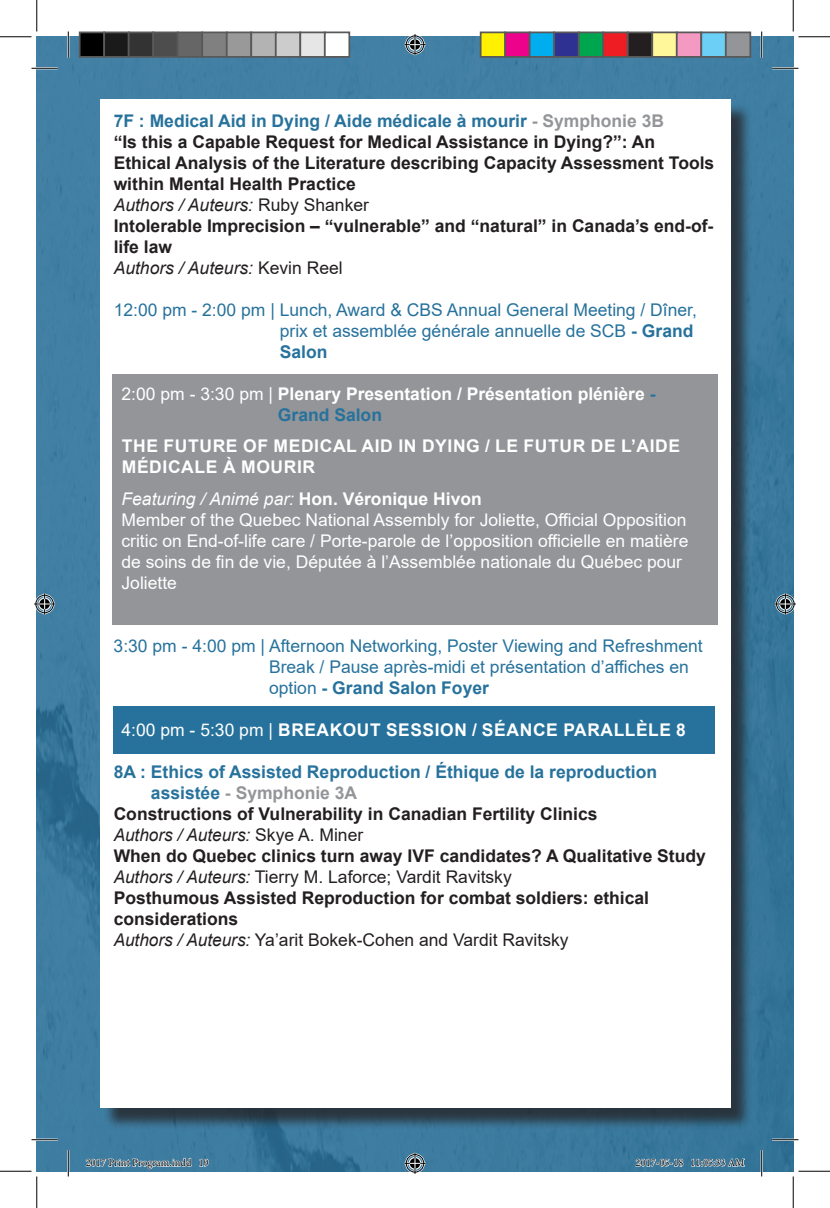
<style>
.page{position:relative;width:830px;height:1208px;background:#fff}
.page>*{position:absolute;margin:0;border:0;box-sizing:border-box;transform-origin:0 0}
.t1{font:700 17.5px/21px "Arial";color:#231f20}
.t2{font:17.5px/21px "Arial";color:#27729c}
.t3{font:17.5px/21px "Arial";color:#fff}
.t4{font:700 17.5px/21px "Arial";color:#fff}
.t5{font:17.5px "Arial";color:#231f20}
.t6{font:700 17.5px "Arial";color:#27729c}
.t7{font:italic 17.5px "Arial";color:#231f20}
.t8{font:700 17.5px "Arial";color:#939598}
.t9{font:10.5px "Minion Pro";color:#000}
.s1{color:#27729c}
.s2{color:#939598}
.s3{font-weight:400;font-style:italic}
.s4{font-weight:400}
.s5{font-weight:700}
.s6{font-style:normal}
.s7{font-style:italic}
</style>
<div class="page">
<img style="left:37px;top:37px;width:756px;height:1134px">
<div style="left:102px;top:102px;width:650px;height:1028px;background:#231f20;opacity:.75"></div>
<div style="left:100px;top:100px;width:630px;height:1008px;background:#fff"></div>
<div style="left:113px;top:706px;width:601px;height:48px;background:#27729c"></div>
<div style="left:112px;top:374px;width:605px;height:250px;background:#939598"></div>
<hr style="left:32px;top:67px;width:26px;height:2px;background:#fff">
<hr style="left:772px;top:67px;width:26px;height:2px;background:#fff">
<hr style="left:32px;top:1138px;width:26px;height:2px;background:#fff">
<hr style="left:772px;top:1138px;width:26px;height:2px;background:#fff">
<hr style="left:67px;top:32px;width:2px;height:26px;background:#fff">
<hr style="left:67px;top:1150px;width:2px;height:26px;background:#fff">
<hr style="left:760px;top:32px;width:2px;height:26px;background:#fff">
<hr style="left:760px;top:1150px;width:2px;height:26px;background:#fff">
<svg style="left:32px;top:68px;width:26px;height:1px"></svg>
<svg style="left:772px;top:68px;width:26px;height:1px"></svg>
<svg style="left:32px;top:1139px;width:26px;height:1px"></svg>
<svg style="left:772px;top:1139px;width:26px;height:1px"></svg>
<svg style="left:68px;top:32px;width:1px;height:26px"></svg>
<svg style="left:68px;top:1150px;width:1px;height:26px"></svg>
<svg style="left:761px;top:32px;width:1px;height:26px"></svg>
<svg style="left:761px;top:1150px;width:1px;height:26px"></svg>
<hr style="left:0;top:36px;width:32px;height:1px;background:#000">
<hr style="left:798px;top:36px;width:32px;height:1px;background:#000">
<hr style="left:0;top:1170px;width:32px;height:1px;background:#000">
<hr style="left:798px;top:1170px;width:32px;height:1px;background:#000">
<hr style="left:36px;top:0;width:1px;height:32px;background:#000">
<hr style="left:36px;top:1176px;width:1px;height:32px;background:#000">
<hr style="left:792px;top:0;width:1px;height:32px;background:#000">
<hr style="left:792px;top:1176px;width:1px;height:32px;background:#000">
<svg style="left:404px;top:34px;width:21px;height:21px"></svg>
<svg style="left:404px;top:1152px;width:21px;height:21px"></svg>
<svg style="left:34px;top:593px;width:21px;height:21px"></svg>
<svg style="left:774px;top:593px;width:21px;height:21px"></svg>
<div style="left:80px;top:32px;width:24px;height:25px;background:#000"></div>
<div style="left:79px;top:32px;width:26px;height:26px;border:2px solid #595959"></div>
<div style="left:104px;top:32px;width:25px;height:25px;background:#1a1a1a"></div>
<div style="left:103px;top:32px;width:27px;height:26px;border:2px solid #595959"></div>
<div style="left:129px;top:32px;width:24px;height:25px;background:#333"></div>
<div style="left:128px;top:32px;width:26px;height:26px;border:2px solid #595959"></div>
<div style="left:153px;top:32px;width:25px;height:25px;background:#4d4d4d"></div>
<div style="left:152px;top:32px;width:26px;height:26px;border:2px solid #595959"></div>
<div style="left:178px;top:32px;width:24px;height:25px;background:#666"></div>
<div style="left:177px;top:32px;width:26px;height:26px;border:2px solid #595959"></div>
<div style="left:202px;top:32px;width:25px;height:25px;background:#808080"></div>
<div style="left:201px;top:32px;width:27px;height:26px;border:2px solid #595959"></div>
<div style="left:227px;top:32px;width:24px;height:25px;background:#999"></div>
<div style="left:226px;top:32px;width:26px;height:26px;border:2px solid #595959"></div>
<div style="left:251px;top:32px;width:25px;height:25px;background:#b3b3b3"></div>
<div style="left:250px;top:32px;width:26px;height:26px;border:2px solid #595959"></div>
<div style="left:276px;top:32px;width:24px;height:25px;background:#ccc"></div>
<div style="left:275px;top:32px;width:26px;height:26px;border:2px solid #595959"></div>
<div style="left:300px;top:32px;width:25px;height:25px;background:#e6e6e6"></div>
<div style="left:299px;top:32px;width:27px;height:26px;border:2px solid #595959"></div>
<div style="left:325px;top:32px;width:24px;height:25px;background:#fff"></div>
<div style="left:324px;top:32px;width:26px;height:26px;border:2px solid #595959"></div>
<div style="left:480px;top:32px;width:25px;height:25px;background:#fff101"></div>
<div style="left:480px;top:32px;width:26px;height:26px;border:2px solid #595959"></div>
<div style="left:505px;top:32px;width:24px;height:25px;background:#ed028c"></div>
<div style="left:504px;top:32px;width:26px;height:26px;border:2px solid #595959"></div>
<div style="left:529px;top:32px;width:25px;height:25px;background:#00aeef"></div>
<div style="left:528px;top:32px;width:27px;height:26px;border:2px solid #595959"></div>
<div style="left:554px;top:32px;width:24px;height:25px;background:#2e3092"></div>
<div style="left:553px;top:32px;width:26px;height:26px;border:2px solid #595959"></div>
<div style="left:578px;top:32px;width:25px;height:25px;background:#00a54f"></div>
<div style="left:578px;top:32px;width:26px;height:26px;border:2px solid #595959"></div>
<div style="left:603px;top:32px;width:24px;height:25px;background:#ee1d23"></div>
<div style="left:602px;top:32px;width:26px;height:26px;border:2px solid #595959"></div>
<div style="left:627px;top:32px;width:25px;height:25px;background:#231f20"></div>
<div style="left:626px;top:32px;width:27px;height:26px;border:2px solid #595959"></div>
<div style="left:652px;top:32px;width:24px;height:25px;background:#fff79a"></div>
<div style="left:651px;top:32px;width:26px;height:26px;border:2px solid #595959"></div>
<div style="left:676px;top:32px;width:25px;height:25px;background:#f499c2"></div>
<div style="left:676px;top:32px;width:26px;height:26px;border:2px solid #595959"></div>
<div style="left:701px;top:32px;width:24px;height:25px;background:#6bcff6"></div>
<div style="left:700px;top:32px;width:26px;height:26px;border:2px solid #595959"></div>
<div style="left:725px;top:32px;width:25px;height:25px;background:#939598"></div>
<div style="left:724px;top:32px;width:27px;height:26px;border:2px solid #595959"></div>
<svg style="left:85px;top:1157px;width:107px;height:12px"></svg>
<svg style="left:199px;top:1158px;width:10px;height:8px"></svg>
<svg style="left:635px;top:1158px;width:48px;height:8px"></svg>
<svg style="left:691px;top:1103px;width:54px;height:69px;background:#4a7993"></svg>
<p class="t1" style="left:114px;top:110px;width:602px"><span class="s1">7F : Medical Aid in Dying / Aide médicale à mourir</span> <span class="s2">- Symphonie 3B<br></span>“Is this a Capable Request for Medical Assistance in Dying?”: An Ethical Analysis of the Literature describing Capacity Assessment Tools within Mental Health Practice<br><span class="s3">Authors / Auteurs:</span> <span class="s4">Ruby Shanker<br></span>Intolerable Imprecision – “vulnerable” and “natural” in Canada’s end-of&shy;life law<br><span class="s3">Authors / Auteurs:</span> <span class="s4">Kevin Reel</span></p>
<p class="t2" style="left:280px;top:299px;width:419px;text-indent:-166px">12:00 pm - 2:00 pm | Lunch, Award &amp; CBS Annual General Meeting / Dîner, prix et assemblée générale annuelle de SCB <span class="s5">- Grand<br>Salon</span></p>
<p class="t4" style="left:278px;top:383px;width:379px;text-indent:-156px"><span class="s4">2:00 pm - 3:30 pm |</span> Plenary Presentation / Présentation plénière <span class="s1">-<br>Grand Salon</span></p>
<p class="t4" style="left:122px;top:436px;width:13px">the</p>
<p class="t4" style="left:164px;top:436px;width:13px">future</p>
<p class="t4" style="left:243px;top:436px;width:44px">of medical</p>
<p class="t4" style="left:361px;top:436px;width:12px">aid</p>
<p class="t4" style="left:398px;top:436px;width:36px">in dying</p>
<p class="t4" style="left:485px;top:436px;width:52px">/ le futur</p>
<p class="t4" style="left:591px;top:436px;width:58px">de L’aide</p>
<p class="t4" style="left:122px;top:457px;width:13px">médicale</p>
<p class="t4" style="left:121px;top:451px;width:362px;line-height:31.5px;text-indent:101px">à mourir<br><span class="s3">Featuring / Animé par:</span> Hon. Véronique Hivon</p>
<p class="t3" style="left:121px;top:509px;width:568px">Member of the Quebec National Assembly for Joliette, Official Opposition critic on End-of-life care / Porte-parole de l’opposition officielle en matière de soins de fin de vie, Députée à l’Assemblée nationale du Québec pour Joliette</p>
<p class="t2" style="left:269px;top:635px;width:435px;text-indent:-155px">3:30 pm - 4:00 pm | Afternoon Networking, Poster Viewing and Refreshment<br>Break / Pause après-midi et présentation d’affiches en option <span class="s5">- Grand Salon Foyer</span></p>
<p class="t3" style="left:121px;top:719px;width:184px">4:00 pm - 5:30 pm | <span class="s5">Breakout</span></p>
<p class="t4" style="left:386px;top:719px;width:25px">Session</p>
<p class="t4" style="left:472px;top:719px;width:49px">/ SÉance</p>
<p class="t4" style="left:563px;top:719px;width:13px">parallèle</p>
<p class="t4" style="left:676px;top:719px;width:11px">8</p>
<p class="t6" style="left:114px;top:759px;width:545px">8A : Ethics of Assisted Reproduction / Éthique de la reproduction</p>
<p class="t8" style="left:151px;top:780px;width:208px"><span class="s1">assistée</span> - Symphonie 3A</p>
<p class="t1" style="left:114px;top:803px;width:485px">Constructions of Vulnerability in Canadian Fertility Clinics</p>
<p class="t7" style="left:114px;top:823px;width:251px">Authors / Auteurs: <span class="s6">Skye A. Miner</span></p>
<p class="t1" style="left:114px;top:845px;width:593px">When do Quebec clinics turn away IVF candidates? A Qualitative Study</p>
<p class="t5" style="left:114px;top:864px;width:399px"><span class="s7">Authors / Auteurs:</span> Tierry M. Laforce; Vardit Ravitsky</p>
<p class="t1" style="left:114px;top:887px;width:537px">Posthumous Assisted Reproduction for combat soldiers: ethical</p>
<p class="t1" style="left:114px;top:908px;width:126px">considerations</p>
<p class="t5" style="left:114px;top:927px;width:456px"><span class="s7">Authors / Auteurs:</span> Ya’arit Bokek-Cohen and Vardit Ravitsky</p>
<p class="t9" style="left:86px;top:1155px;width:124px">2017 Print Program.indd 19</p>
<p class="t9" style="left:635px;top:1155px;width:110px">2017-05-18 11:05:33 AM</p>
</div>
